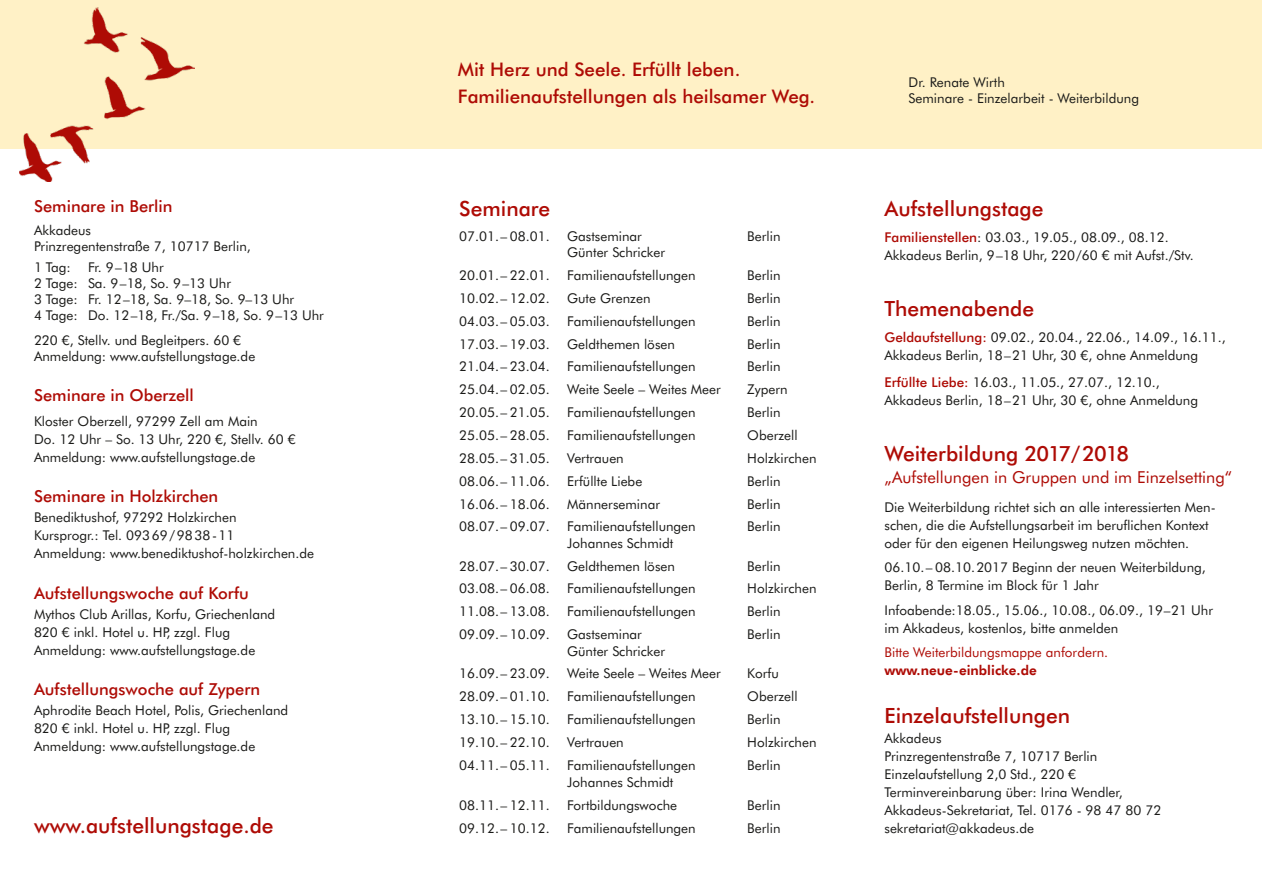
<style>
.page{position:relative;width:1263px;height:893px;background:#fff}
.page>*{position:absolute;margin:0;border:0;box-sizing:border-box;transform-origin:0 0}
.t1{font:500 21px "Futura BT";color:#ae0b05}
.t2{font:500 18.75px/26.7px "Futura BT";color:#ae0b05}
.t3{font:500 16.5px "Futura BT";color:#ae0b05}
.t4{font:16.5px "Futura BT";color:#ae0b05}
.t5{font:13.5px/18px "Futura BT";color:#1a1a18}
.t6{font:13.5px "Futura BT";color:#ae0b05}
.t7{font:800 13.5px "Futura BT";color:#ae0b05}
.s1{font-weight:500;color:#ae0b05}
</style>
<div class="page">
<div style="left:0;top:0;width:1262px;height:149px;background:#fff1c6"></div>
<img style="left:19px;top:7px;width:176px;height:175px">
<p class="t3" style="left:34px;top:197px;width:140px">Seminare in Berlin</p>
<p class="t5" style="left:34px;top:222px;width:218px;line-height:16.2px">Akkadeus<br>Prinzregentenstraße 7, 10717 Berlin,</p>
<p class="t5" style="left:34px;top:258px;width:38px">1 Tag:</p>
<p class="t5" style="left:34px;top:259px;width:292px;line-height:16.2px;text-indent:54px">Fr. 9–18 Uhr<br>2 Tage: Sa. 9–18, So. 9–13 Uhr<br>3 Tage: Fr. 12–18, Sa. 9–18, So. 9–13 Uhr<br>4 Tage: Do. 12–18, Fr./Sa. 9–18, So. 9–13 Uhr</p>
<p class="t5" style="left:34px;top:332px;width:223px;line-height:16.2px">220 €, Stellv. und Begleitpers. 60 €<br>Anmeldung: www.aufstellungstage.de</p>
<p class="t3" style="left:34px;top:386px;width:161px">Seminare in Oberzell</p>
<p class="t5" style="left:34px;top:412px;width:263px">Kloster Oberzell, 97299 Zell am Main<br>Do. 12 Uhr – So. 13 Uhr, 220 €, Stellv. 60 €<br>Anmeldung: www.aufstellungstage.de</p>
<p class="t3" style="left:34px;top:486px;width:186px">Seminare in Holzkirchen</p>
<p class="t5" style="left:34px;top:508px;width:282px">Benediktushof, 97292 Holzkirchen<br>Kursprogr.: Tel. 09369/9838-11<br>Anmeldung: www.benediktushof-holzkirchen.de</p>
<p class="t3" style="left:34px;top:583px;width:216px">Aufstellungswoche auf Korfu</p>
<p class="t5" style="left:34px;top:605px;width:243px">Mythos Club Arillas, Korfu, Griechenland<br>820 € inkl. Hotel u. HP, zzgl. Flug<br>Anmeldung: www.aufstellungstage.de</p>
<p class="t3" style="left:34px;top:679px;width:228px">Aufstellungswoche auf Zypern</p>
<p class="t5" style="left:34px;top:701px;width:256px">Aphrodite Beach Hotel, Polis, Griechenland<br>820 € inkl. Hotel u. HP, zzgl. Flug<br>Anmeldung: www.aufstellungstage.de</p>
<h1 class="t1" style="left:34px;top:813px;width:241px">www.aufstellungstage.de</h1>
<h2 class="t2" style="left:458px;top:56px;width:359px">Mit Herz und Seele. Erfüllt leben.<br>Familienaufstellungen als heilsamer Weg.</h2>
<h1 class="t1" style="left:459px;top:196px;width:93px">Seminare</h1>
<p class="t5" style="left:459px;top:227px;width:92px">07.01.– 08.01.</p>
<p class="t5" style="left:567px;top:227px;width:76px">Gastseminar</p>
<p class="t5" style="left:747px;top:227px;width:35px">Berlin</p>
<p class="t5" style="left:567px;top:243px;width:99px">Günter Schricker</p>
<p class="t5" style="left:459px;top:266px;width:92px">20.01.– 22.01.</p>
<p class="t5" style="left:567px;top:266px;width:130px">Familienaufstellungen</p>
<p class="t5" style="left:747px;top:266px;width:35px">Berlin</p>
<p class="t5" style="left:459px;top:289px;width:92px">10.02.– 12.02.</p>
<p class="t5" style="left:567px;top:289px;width:85px">Gute Grenzen</p>
<p class="t5" style="left:747px;top:289px;width:35px">Berlin</p>
<p class="t5" style="left:459px;top:312px;width:92px">04.03.– 05.03.</p>
<p class="t5" style="left:567px;top:312px;width:130px">Familienaufstellungen</p>
<p class="t5" style="left:747px;top:312px;width:35px">Berlin</p>
<p class="t5" style="left:459px;top:335px;width:92px">17.03.– 19.03.</p>
<p class="t5" style="left:567px;top:335px;width:109px">Geldthemen lösen</p>
<p class="t5" style="left:747px;top:335px;width:35px">Berlin</p>
<p class="t5" style="left:459px;top:357px;width:92px">21.04.– 23.04.</p>
<p class="t5" style="left:567px;top:357px;width:130px">Familienaufstellungen</p>
<p class="t5" style="left:747px;top:357px;width:35px">Berlin</p>
<p class="t5" style="left:459px;top:380px;width:92px">25.04.– 02.05.</p>
<p class="t5" style="left:567px;top:380px;width:155px">Weite Seele – Weites Meer</p>
<p class="t5" style="left:747px;top:380px;width:42px">Zypern</p>
<p class="t5" style="left:459px;top:403px;width:92px">20.05.– 21.05.</p>
<p class="t5" style="left:567px;top:403px;width:130px">Familienaufstellungen</p>
<p class="t5" style="left:747px;top:403px;width:35px">Berlin</p>
<p class="t5" style="left:459px;top:426px;width:92px">25.05.– 28.05.</p>
<p class="t5" style="left:567px;top:426px;width:130px">Familienaufstellungen</p>
<p class="t5" style="left:747px;top:426px;width:52px">Oberzell</p>
<p class="t5" style="left:459px;top:449px;width:92px">28.05.– 31.05.</p>
<p class="t5" style="left:567px;top:449px;width:58px">Vertrauen</p>
<p class="t5" style="left:747px;top:449px;width:71px">Holzkirchen</p>
<p class="t5" style="left:459px;top:472px;width:92px">08.06.– 11.06.</p>
<p class="t5" style="left:567px;top:472px;width:77px">Erfüllte Liebe</p>
<p class="t5" style="left:747px;top:472px;width:35px">Berlin</p>
<p class="t5" style="left:459px;top:495px;width:92px">16.06.– 18.06.</p>
<p class="t5" style="left:567px;top:495px;width:94px">Männerseminar</p>
<p class="t5" style="left:747px;top:495px;width:35px">Berlin</p>
<p class="t5" style="left:459px;top:517px;width:92px">08.07.– 09.07.</p>
<p class="t5" style="left:567px;top:517px;width:130px">Familienaufstellungen</p>
<p class="t5" style="left:747px;top:517px;width:35px">Berlin</p>
<p class="t5" style="left:567px;top:534px;width:108px">Johannes Schmidt</p>
<p class="t5" style="left:459px;top:557px;width:92px">28.07.– 30.07.</p>
<p class="t5" style="left:567px;top:557px;width:109px">Geldthemen lösen</p>
<p class="t5" style="left:747px;top:557px;width:35px">Berlin</p>
<p class="t5" style="left:459px;top:580px;width:92px">03.08.– 06.08.</p>
<p class="t5" style="left:567px;top:580px;width:130px">Familienaufstellungen</p>
<p class="t5" style="left:747px;top:580px;width:71px">Holzkirchen</p>
<p class="t5" style="left:459px;top:602px;width:92px">11.08.– 13.08.</p>
<p class="t5" style="left:567px;top:602px;width:130px">Familienaufstellungen</p>
<p class="t5" style="left:747px;top:602px;width:35px">Berlin</p>
<p class="t5" style="left:459px;top:625px;width:92px">09.09.– 10.09.</p>
<p class="t5" style="left:567px;top:625px;width:76px">Gastseminar</p>
<p class="t5" style="left:747px;top:625px;width:35px">Berlin</p>
<p class="t5" style="left:567px;top:642px;width:99px">Günter Schricker</p>
<p class="t5" style="left:459px;top:664px;width:92px">16.09.– 23.09.</p>
<p class="t5" style="left:567px;top:664px;width:155px">Weite Seele – Weites Meer</p>
<p class="t5" style="left:747px;top:664px;width:33px">Korfu</p>
<p class="t5" style="left:459px;top:687px;width:92px">28.09.– 01.10.</p>
<p class="t5" style="left:567px;top:687px;width:130px">Familienaufstellungen</p>
<p class="t5" style="left:747px;top:687px;width:52px">Oberzell</p>
<p class="t5" style="left:459px;top:710px;width:92px">13.10.– 15.10.</p>
<p class="t5" style="left:567px;top:710px;width:130px">Familienaufstellungen</p>
<p class="t5" style="left:747px;top:710px;width:35px">Berlin</p>
<p class="t5" style="left:459px;top:733px;width:92px">19.10.– 22.10.</p>
<p class="t5" style="left:567px;top:733px;width:58px">Vertrauen</p>
<p class="t5" style="left:747px;top:733px;width:71px">Holzkirchen</p>
<p class="t5" style="left:459px;top:756px;width:92px">04.11.– 05.11.</p>
<p class="t5" style="left:567px;top:756px;width:130px">Familienaufstellungen</p>
<p class="t5" style="left:747px;top:756px;width:35px">Berlin</p>
<p class="t5" style="left:567px;top:773px;width:108px">Johannes Schmidt</p>
<p class="t5" style="left:459px;top:796px;width:92px">08.11.– 12.11.</p>
<p class="t5" style="left:567px;top:796px;width:111px">Fortbildungswoche</p>
<p class="t5" style="left:747px;top:796px;width:35px">Berlin</p>
<p class="t5" style="left:459px;top:819px;width:92px">09.12.– 10.12.</p>
<p class="t5" style="left:567px;top:819px;width:130px">Familienaufstellungen</p>
<p class="t5" style="left:747px;top:819px;width:35px">Berlin</p>
<p class="t5" style="left:909px;top:74px;width:232px;line-height:16.2px">Dr. Renate Wirth<br>Seminare - Einzelarbeit - Weiterbildung</p>
<h1 class="t1" style="left:884px;top:196px;width:161px">Aufstellungstage</h1>
<p class="t5" style="left:884px;top:228px;width:311px"><span class="s1">Familienstellen</span>: 03.03., 19.05., 08.09., 08.12.<br>Akkadeus Berlin, 9–18 Uhr, 220/60 € mit Aufst./Stv.</p>
<h1 class="t1" style="left:884px;top:295px;width:151px">Themenabende</h1>
<p class="t5" style="left:884px;top:328px;width:343px"><span class="s1">Geldaufstellung:</span> 09.02., 20.04., 22.06., 14.09., 16.11.,<br>Akkadeus Berlin, 18–21 Uhr, 30 €, ohne Anmeldung</p>
<p class="t5" style="left:884px;top:373px;width:315px"><span class="s1">Erfüllte Liebe:</span> 16.03., 11.05., 27.07., 12.10.,<br>Akkadeus Berlin, 18–21 Uhr, 30 €, ohne Anmeldung</p>
<h1 class="t1" style="left:884px;top:441px;width:246px">Weiterbildung 2017/2018</h1>
<p class="t4" style="left:884px;top:467px;width:349px">„Aufstellungen in Gruppen und im Einzelsetting“</p>
<p class="t5" style="left:884px;top:498px;width:333px">Die Weiterbildung richtet sich an alle interessierten Men&shy;schen, die die Aufstellungsarbeit im beruflichen Kontext oder für den eigenen Heilungsweg nutzen möchten.</p>
<p class="t5" style="left:884px;top:558px;width:323px">06.10.– 08.10.2017 Beginn der neuen Weiterbildung,<br>Berlin, 8 Termine im Block für 1 Jahr</p>
<p class="t5" style="left:884px;top:601px;width:330px">Infoabende:18.05., 15.06., 10.08., 06.09., 19–21 Uhr im Akkadeus, kostenlos, bitte anmelden</p>
<p class="t6" style="left:884px;top:644px;width:225px">Bitte Weiterbildungsmappe anfordern.</p>
<p class="t7" style="left:884px;top:662px;width:154px">www.neue-einblicke.de</p>
<h1 class="t1" style="left:884px;top:703px;width:187px">Einzelaufstellungen</h1>
<p class="t5" style="left:884px;top:729px;width:278px">Akkadeus<br>Prinzregentenstraße 7, 10717 Berlin<br>Einzelaufstellung 2,0 Std., 220 €<br>Terminvereinbarung über: Irina Wendler,<br>Akkadeus-Sekretariat, Tel. 0176 - 98 47 80 72 sekretariat@akkadeus.de</p>
</div>
